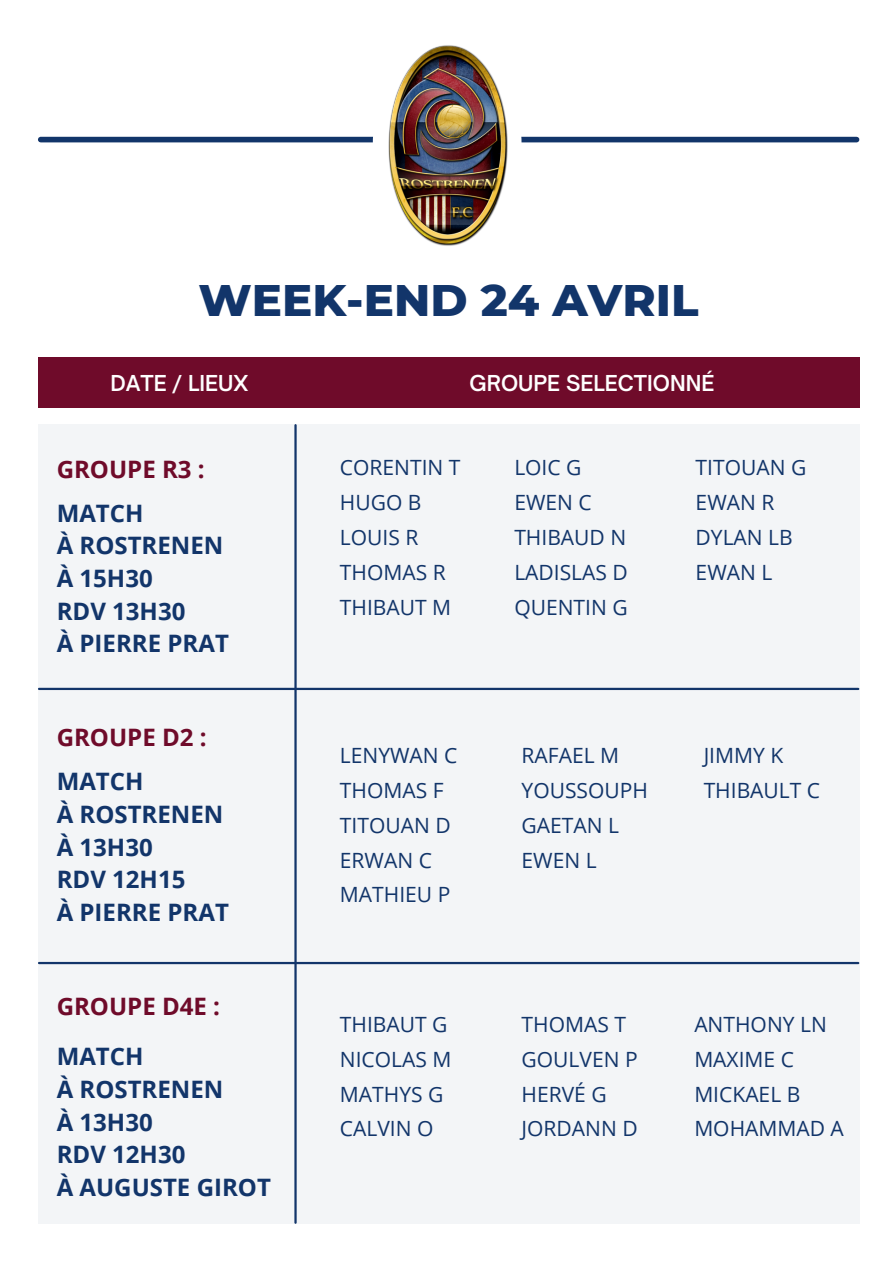
<style>
.page{position:relative;width:894px;height:1264px;background:#fff}
.page>*{position:absolute;margin:0;border:0;box-sizing:border-box;transform-origin:0 0}
.t1{font:800 45px "Montserrat";color:#12356a}
.t2{font:700 24px "Open Sans";color:#12356a}
.t3{font:700 24px "Open Sans";color:#6f0b2a}
.t4{font:21px "Open Sans";color:#12356a}
.t5{font:600 21px "Open Sauce One";color:#fff}
</style>
<div class="page">
<div style="left:41px;top:137px;width:815px;height:5px;background:#12356a"></div>
<img style="left:372px;top:45px;width:149px;height:201px">
<div style="left:38px;top:357px;width:821px;height:51px;background:#6f0b2a"></div>
<div style="left:38px;top:424px;width:821px;height:799px;background:#f3f5f7"></div>
<hr style="left:294px;top:425px;width:2px;height:797px;background:#12356a">
<hr style="left:39px;top:687px;width:819px;height:3px;background:#12356a">
<hr style="left:39px;top:961px;width:819px;height:3px;background:#12356a">
<p class="t1" style="left:198px;top:272px;width:501px">WEEK-END 24 AVRIL</p>
<p class="t5" style="left:110px;top:369px;width:139px">DATE / LIEUX</p>
<p class="t5" style="left:469px;top:369px;width:246px">GROUPE SELECTIONNÉ</p>
<p class="t3" style="left:57px;top:452px;width:149px">GROUPE R3 :</p>
<p class="t2" style="left:57px;top:496px;width:88px">MATCH</p>
<p class="t2" style="left:57px;top:529px;width:168px">À ROSTRENEN</p>
<p class="t2" style="left:57px;top:561px;width:97px">À 15H30</p>
<p class="t2" style="left:57px;top:594px;width:130px">RDV 13H30</p>
<p class="t2" style="left:57px;top:626px;width:174px">À PIERRE PRAT</p>
<p class="t3" style="left:57px;top:720px;width:151px">GROUPE D2 :</p>
<p class="t2" style="left:57px;top:764px;width:88px">MATCH</p>
<p class="t2" style="left:57px;top:797px;width:168px">À ROSTRENEN</p>
<p class="t2" style="left:57px;top:830px;width:97px">À 13H30</p>
<p class="t2" style="left:57px;top:862px;width:130px">RDV 12H15</p>
<p class="t2" style="left:57px;top:895px;width:174px">À PIERRE PRAT</p>
<p class="t3" style="left:57px;top:989px;width:165px">GROUPE D4E :</p>
<p class="t2" style="left:57px;top:1039px;width:88px">MATCH</p>
<p class="t2" style="left:57px;top:1072px;width:168px">À ROSTRENEN</p>
<p class="t2" style="left:57px;top:1104px;width:97px">À 13H30</p>
<p class="t2" style="left:57px;top:1137px;width:130px">RDV 12H30</p>
<p class="t2" style="left:57px;top:1170px;width:216px">À AUGUSTE GIROT</p>
<p class="t4" style="left:340px;top:452px;width:122px">CORENTIN T</p>
<p class="t4" style="left:340px;top:487px;width:83px">HUGO B</p>
<p class="t4" style="left:340px;top:522px;width:80px">LOUIS R</p>
<p class="t4" style="left:340px;top:557px;width:107px">THOMAS R</p>
<p class="t4" style="left:340px;top:592px;width:113px">THIBAUT M</p>
<p class="t4" style="left:340px;top:740px;width:119px">LENYWAN C</p>
<p class="t4" style="left:340px;top:775px;width:105px">THOMAS F</p>
<p class="t4" style="left:340px;top:810px;width:112px">TITOUAN D</p>
<p class="t4" style="left:340px;top:845px;width:93px">ERWAN C</p>
<p class="t4" style="left:340px;top:880px;width:112px">MATHIEU P</p>
<p class="t4" style="left:340px;top:1009px;width:109px">THIBAUT G</p>
<p class="t4" style="left:340px;top:1044px;width:113px">NICOLAS M</p>
<p class="t4" style="left:340px;top:1079px;width:105px">MATHYS G</p>
<p class="t4" style="left:340px;top:1113px;width:95px">CALVIN O</p>
<p class="t4" style="left:514px;top:452px;width:69px">LOIC G</p>
<p class="t4" style="left:514px;top:487px;width:79px">EWEN C</p>
<p class="t4" style="left:514px;top:522px;width:113px">THIBAUD N</p>
<p class="t4" style="left:514px;top:557px;width:115px">LADISLAS D</p>
<p class="t4" style="left:514px;top:592px;width:115px">QUENTIN G</p>
<p class="t4" style="left:695px;top:452px;width:112px">TITOUAN G</p>
<p class="t4" style="left:695px;top:487px;width:80px">EWAN R</p>
<p class="t4" style="left:695px;top:522px;width:99px">DYLAN LB</p>
<p class="t4" style="left:695px;top:557px;width:78px">EWAN L</p>
<p class="t4" style="left:521px;top:740px;width:99px">RAFAEL M</p>
<p class="t4" style="left:521px;top:775px;width:128px">YOUSSOUPH</p>
<p class="t4" style="left:521px;top:810px;width:99px">GAETAN L</p>
<p class="t4" style="left:521px;top:845px;width:77px">EWEN L</p>
<p class="t4" style="left:703px;top:740px;width:81px">JIMMY K</p>
<p class="t4" style="left:703px;top:775px;width:118px">THIBAULT C</p>
<p class="t4" style="left:521px;top:1009px;width:106px">THOMAS T</p>
<p class="t4" style="left:521px;top:1044px;width:117px">GOULVEN P</p>
<p class="t4" style="left:521px;top:1079px;width:87px">HERVÉ G</p>
<p class="t4" style="left:521px;top:1113px;width:118px">JORDANN D</p>
<p class="t4" style="left:694px;top:1009px;width:134px">ANTHONY LN</p>
<p class="t4" style="left:694px;top:1044px;width:101px">MAXIME C</p>
<p class="t4" style="left:694px;top:1079px;width:107px">MICKAEL B</p>
<p class="t4" style="left:694px;top:1113px;width:151px">MOHAMMAD A</p>
</div>
